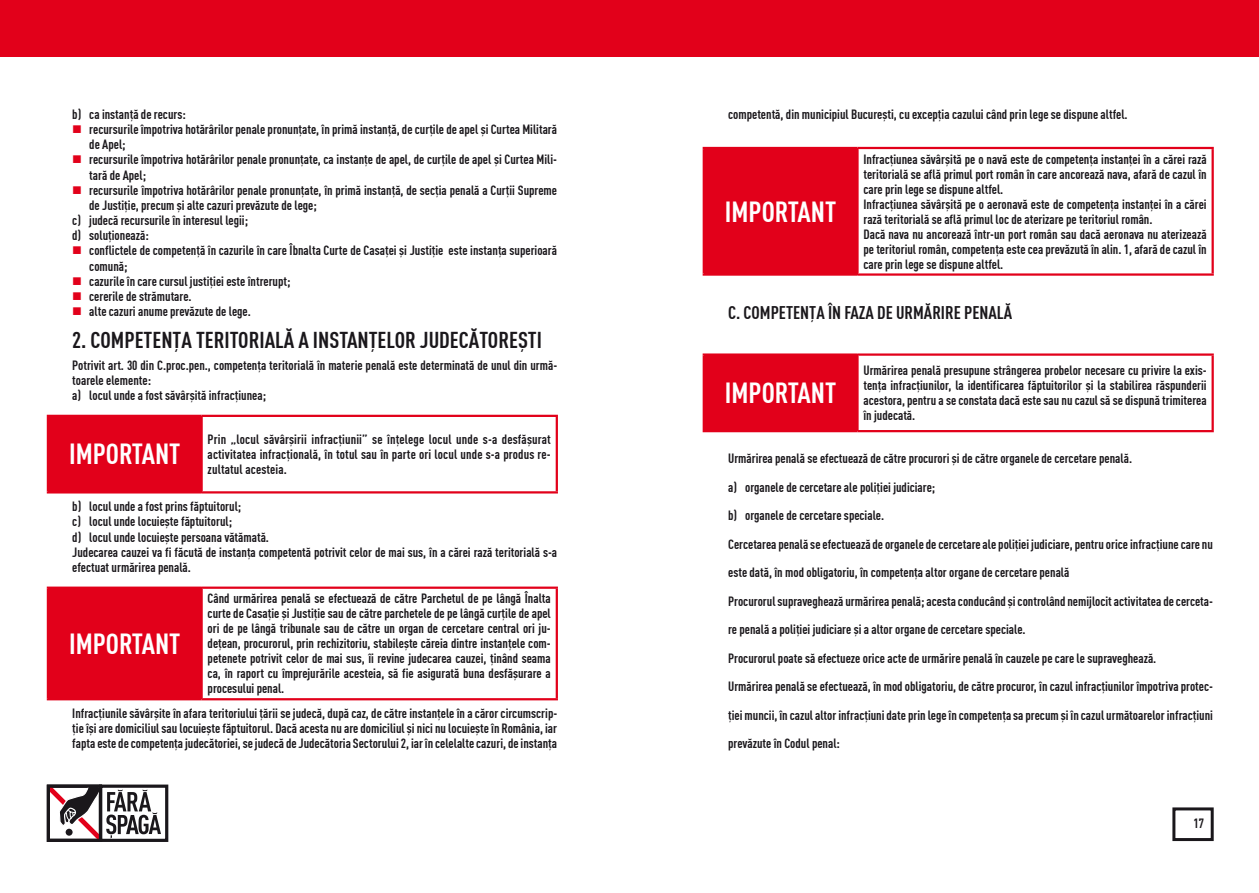
<style>
.page{position:relative;width:1259px;height:893px;background:#fff}
.page>*{position:absolute;margin:0;border:0;box-sizing:border-box;transform-origin:0 0}
.t1{font:28.5px "DIN Cond Bold Rom";color:#fff}
.t2{font:22.5px "DIN Cond Bold Rom";color:#1a171b}
.t3{font:18px "DIN Cond Bold Rom";color:#1a171b}
.t4{font:13.2px/15px "DIN Cond Bold Rom";color:#1a171b}
</style>
<div class="page">
<div style="left:0;top:0;width:629px;height:57px;background:#e2001a"></div>
<div style="left:99px;top:784px;width:69px;height:58px;border:3px solid #1a171b"></div>
<svg style="left:51px;top:785px;width:110px;height:55px"></svg>
<div style="left:65px;top:828px;width:8px;height:8px;background:#1a171b;border-radius:50%"></div>
<div style="left:64px;top:827px;width:10px;height:10px;border:2px solid #fff;border-radius:50%"></div>
<div style="left:47px;top:784px;width:55px;height:58px;border:3px solid #1a171b"></div>
<div style="left:629px;top:0;width:630px;height:57px;background:#e2001a"></div>
<div style="left:1172px;top:807px;width:41px;height:34px;border:3px solid #1a171b"></div>
<div style="left:704px;top:148px;width:153px;height:127px;background:#e2001a"></div>
<hr style="left:702px;top:147px;width:155px;height:2px;background:#e2001a">
<hr style="left:702px;top:149px;width:3px;height:124px;background:#e2001a">
<hr style="left:857px;top:147px;width:356px;height:2px;background:#e2001a">
<hr style="left:856px;top:149px;width:2px;height:124px;background:#e2001a">
<hr style="left:1211px;top:149px;width:2px;height:124px;background:#e2001a">
<hr style="left:702px;top:273px;width:155px;height:3px;background:#e2001a">
<hr style="left:857px;top:273px;width:356px;height:3px;background:#e2001a">
<div style="left:704px;top:355px;width:153px;height:76px;background:#e2001a"></div>
<hr style="left:702px;top:353px;width:155px;height:3px;background:#e2001a">
<hr style="left:702px;top:356px;width:3px;height:74px;background:#e2001a">
<hr style="left:857px;top:353px;width:356px;height:3px;background:#e2001a">
<hr style="left:856px;top:356px;width:2px;height:74px;background:#e2001a">
<hr style="left:1211px;top:356px;width:2px;height:74px;background:#e2001a">
<hr style="left:702px;top:430px;width:155px;height:2px;background:#e2001a">
<hr style="left:857px;top:430px;width:356px;height:2px;background:#e2001a">
<div style="left:48px;top:416px;width:154px;height:76px;background:#e2001a"></div>
<hr style="left:47px;top:415px;width:155px;height:2px;background:#e2001a">
<hr style="left:47px;top:417px;width:2px;height:74px;background:#e2001a">
<hr style="left:202px;top:415px;width:356px;height:2px;background:#e2001a">
<hr style="left:200px;top:417px;width:3px;height:74px;background:#e2001a">
<hr style="left:556px;top:417px;width:2px;height:74px;background:#e2001a">
<hr style="left:47px;top:491px;width:155px;height:2px;background:#e2001a">
<hr style="left:202px;top:491px;width:356px;height:2px;background:#e2001a">
<div style="left:48px;top:588px;width:154px;height:111px;background:#e2001a"></div>
<hr style="left:47px;top:587px;width:155px;height:2px;background:#e2001a">
<hr style="left:47px;top:589px;width:2px;height:109px;background:#e2001a">
<hr style="left:202px;top:587px;width:356px;height:2px;background:#e2001a">
<hr style="left:200px;top:589px;width:3px;height:109px;background:#e2001a">
<hr style="left:556px;top:589px;width:2px;height:109px;background:#e2001a">
<hr style="left:47px;top:698px;width:155px;height:2px;background:#e2001a">
<hr style="left:202px;top:698px;width:356px;height:2px;background:#e2001a">
<p class="t4" style="left:72px;top:106px;width:115px">b) ca instanţă de recurs:</p>
<p class="t4" style="left:89px;top:121px;width:469px">recursurile împotriva hotărârilor penale pronunţate, în primă instanţă, de curţile de apel şi Curtea Militară</p>
<p class="t4" style="left:89px;top:137px;width:38px">de Apel;</p>
<p class="t4" style="left:89px;top:152px;width:469px">recursurile împotriva hotărârilor penale pronunţate, ca instanţe de apel, de curţile de apel şi Curtea Mili-</p>
<p class="t4" style="left:89px;top:167px;width:58px">tară de Apel;</p>
<p class="t4" style="left:89px;top:182px;width:469px">recursurile împotriva hotărârilor penale pronunţate, în primă instanţă, de secţia penală a Curţii Supreme</p>
<p class="t4" style="left:89px;top:197px;width:229px">de Justiţie, precum şi alte cazuri prevăzute de lege;</p>
<p class="t4" style="left:72px;top:212px;width:177px">c) judecă recursurile în interesul legii;</p>
<p class="t4" style="left:72px;top:228px;width:78px">d) soluţionează:</p>
<p class="t4" style="left:89px;top:243px;width:469px">conflictele de competenţă în cazurile în care Îbnalta Curte de Casaţei şi Justiţie este instanţa superioară</p>
<p class="t4" style="left:89px;top:258px;width:40px">comună;</p>
<p class="t4" style="left:89px;top:273px;width:203px">cazurile în care cursul justiţiei este întrerupt;</p>
<p class="t4" style="left:89px;top:288px;width:104px">cererile de strămutare.</p>
<p class="t4" style="left:89px;top:303px;width:163px">alte cazuri anume prevăzute de lege.</p>
<h2 class="t2" style="left:72px;top:326px;width:40px">2. COMPETENŢA</h2>
<h2 class="t2" style="left:196px;top:326px;width:10px">TERITORIALĂ</h2>
<h2 class="t2" style="left:298px;top:326px;width:52px">AINSTANŢELOR</h2>
<h2 class="t2" style="left:420px;top:326px;width:60px">JUDECĂTORE</h2>
<h2 class="t2" style="left:518px;top:326px;width:18px">ŞTI</h2>
<p class="t4" style="left:72px;top:357px;width:486px">Potrivit art. 30 din C.proc.pen., competenţa teritorială în materie penală este determinată de unul din urmă&shy;toarele elemente:<br>a) locul unde a fost săvârşită infracţiunea;</p>
<h1 class="t1" style="left:69px;top:437px;width:14px">IMPORTANT</h1>
<p class="t4" style="left:208px;top:431px;width:345px;text-align:justify">Prin „locul săvârşirii infracţiunii” se înţelege locul unde s-a desfăşurat activitatea infracţională, în totul sau în parte ori locul unde s-a produs re&shy;zultatul acesteia.</p>
<p class="t4" style="left:72px;top:498px;width:486px">b) locul unde a fost prins făptuitorul;<br>c) locul unde locuieşte făptuitorul;<br>d) locul unde locuieşte persoana vătămată.<br>Judecarea cauzei va fi făcută de instanţa competentă potrivit celor de mai sus, în a cărei rază teritorială s-a efectuat urmărirea penală.</p>
<p class="t4" style="left:208px;top:591px;width:345px;text-align:justify">Când urmărirea penală se efectuează de către Parchetul de pe lângă Înalta curte de Casaţie şi Justiţie sau de către parchetele de pe lângă curţile de apel ori de pe lângă tribunale sau de către un organ de cercetare central ori ju&shy;deţean, procurorul, prin rechizitoriu, stabileşte căreia dintre instanţele com&shy;petenete potrivit celor de mai sus, îi revine judecarea cauzei, ţinând seama ca, în raport cu împrejurările acesteia, să fie asigurată buna desfăşurare a procesului penal.</p>
<p class="t4" style="left:72px;top:705px;width:486px;text-align:justify">Infracţiunile săvârşite în afara teritoriului ţării se judecă, după caz, de către instanţele în a căror circumscrip&shy;ţie îşi are domiciliul sau locuieşte făptuitorul. Dacă acesta nu are domiciliul şi nici nu locuieşte în România, iar fapta este de competenţa judecătoriei, se judecă de Judecătoria Sectorului 2, iar în celelalte cazuri, de instanţa</p>
<h1 class="t1" style="left:69px;top:626px;width:14px">IMPORTANT</h1>
<p class="t4" style="left:728px;top:106px;width:401px">competentă, din municipiul Bucureşti, cu excepţia cazului când prin lege se dispune altfel.</p>
<p class="t4" style="left:863px;top:151px;width:345px">Infracţiunea săvârşită pe o navă este de competenţa instanţei în a cărei rază teritorială se află primul port român în care ancorează nava, afară de cazul în care prin lege se dispune altfel.<br>Infracţiunea săvârşită pe o aeronavă este de competenţa instanţei în a cărei rază teritorială se află primul loc de aterizare pe teritoriul român.<br>Dacă nava nu ancorează într-un port român sau dacă aeronava nu aterizează pe teritoriul român, competenţa este cea prevăzută în alin. 1, afară de cazul în care prin lege se dispune altfel.</p>
<h3 class="t3" style="left:728px;top:302px;width:285px">C. Competenţa în faza de urmărire penală</h3>
<h1 class="t1" style="left:725px;top:194px;width:14px">IMPORTANT</h1>
<p class="t4" style="left:863px;top:363px;width:345px;text-align:justify">Urmărirea penală presupune strângerea probelor necesare cu privire la exis&shy;tenţa infracţiunilor, la identificarea făptuitorilor şi la stabilirea răspunderii acestora, pentru a se constata dacă este sau nu cazul să se dispună trimiterea în judecată.</p>
<p class="t4" style="left:728px;top:444px;width:486px;line-height:28.5px">Urmărirea penală se efectuează de către procurori şi de către organele de cercetare penală.<br>a) organele de cercetare ale poliţiei judiciare;<br>b) organele de cercetare speciale.<br>Cercetarea penală se efectuează de organele de cercetare ale poliţiei judiciare, pentru orice infracţiune care nu este dată, în mod obligatoriu, în competenţa altor organe de cercetare penală<br>Procurorul supraveghează urmărirea penală; acesta conducând şi controlând nemijlocit activitatea de cerceta&shy;re penală a poliţiei judiciare şi a altor organe de cercetare speciale.<br>Procurorul poate să efectueze orice acte de urmărire penală în cauzele pe care le supraveghează.<br>Urmărirea penală se efectuează, în mod obligatoriu, de către procuror, în cazul infracţiunilor împotriva protec&shy;ţiei muncii, în cazul altor infracţiuni date prin lege în competenţa sa precum şi în cazul următoarelor infracţiuni prevăzute în Codul penal:</p>
<h1 class="t1" style="left:725px;top:376px;width:14px">IMPORTANT</h1>
<p class="t4" style="left:1193px;top:815px;width:12px">17</p>
</div>
